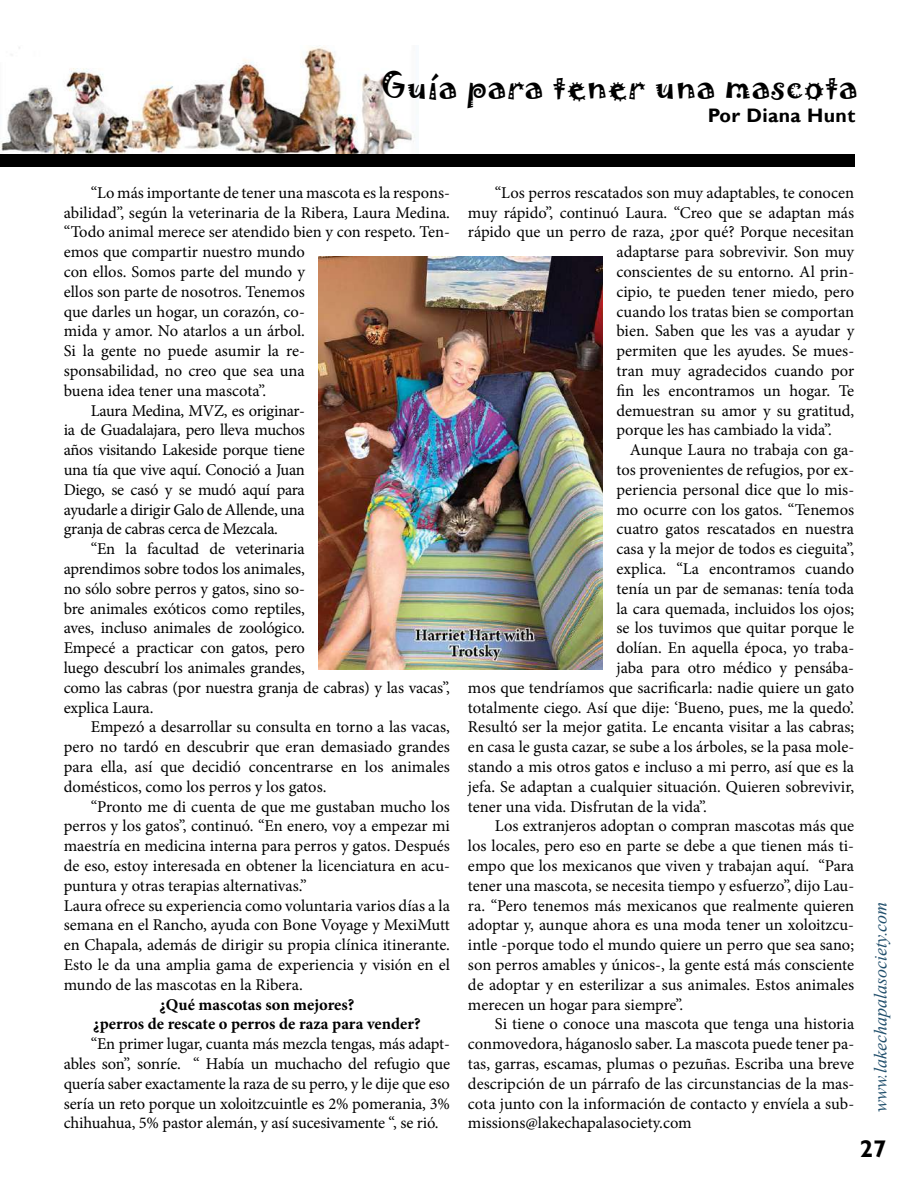
<style>
.page{position:relative;width:918px;height:1188px;background:#fff}
.page>*{position:absolute;margin:0;border:0;box-sizing:border-box;transform-origin:0 0}
.t1{font:33px "Jokerman";letter-spacing:.02em;color:#000}
.t2{font:700 24px "Gill Sans";color:#000}
.t3{font:700 19.5px "Gill Sans";letter-spacing:.02em;color:#000}
.t4{font:italic 18px "Times New Roman";color:#214f6c}
.t5{font:16.5px/19.8px "Minion Pro";color:#000;text-align:justify}
.t6{font:16.5px "Minion Pro";letter-spacing:-.02em;color:#000}
.t7{font:700 16.5px/19.8px "Minion Pro";color:#000;text-align:center}
</style>
<div class="page">
<img style="left:0;top:45px;width:418px;height:110px">
<div style="left:0;top:155px;width:854px;height:12px;background:#000"></div>
<img style="left:318px;top:256px;width:285px;height:413px">
<h1 class="t1" style="left:381px;top:61px;width:478px">Guía para tener una mascota</h1>
<p class="t3" style="left:708px;top:103px;width:149px">Por Diana Hunt</p>
<p class="t5" style="left:91px;top:183px;width:361px">“Lo más importante de tener una mascota es la respons-</p>
<p class="t5" style="left:64px;top:202px;width:388px">abilidad”, según la veterinaria de la Ribera, Laura Medina.</p>
<p class="t5" style="left:64px;top:222px;width:388px">“Todo animal merece ser atendido bien y con respeto. Ten-</p>
<p class="t5" style="left:64px;top:242px;width:243px">emos que compartir nuestro mundo</p>
<p class="t5" style="left:64px;top:262px;width:243px">con ellos. Somos parte del mundo y</p>
<p class="t5" style="left:64px;top:282px;width:243px">ellos son parte de nosotros. Tenemos</p>
<p class="t5" style="left:64px;top:301px;width:243px">que darles un hogar, un corazón, co-</p>
<p class="t5" style="left:64px;top:321px;width:243px">mida y amor. No atarlos a un árbol.</p>
<p class="t5" style="left:64px;top:341px;width:243px">Si la gente no puede asumir la re-</p>
<p class="t5" style="left:64px;top:361px;width:243px">sponsabilidad, no creo que sea una</p>
<p class="t5" style="left:64px;top:381px;width:204px">buena idea tener una mascota”.</p>
<p class="t6" style="left:91px;top:399px;width:216px">Laura Medina, MVZ, es originar-</p>
<p class="t6" style="left:64px;top:419px;width:243px">ia de Guadalajara, pero lleva muchos</p>
<p class="t6" style="left:64px;top:439px;width:243px">años visitando Lakeside porque tiene</p>
<p class="t6" style="left:64px;top:459px;width:243px">una tía que vive aquí. Conoció a Juan</p>
<p class="t6" style="left:64px;top:478px;width:243px">Diego, se casó y se mudó aquí para</p>
<p class="t6" style="left:64px;top:498px;width:243px">ayudarle a dirigir Galo de Allende, una</p>
<p class="t6" style="left:64px;top:518px;width:216px">granja de cabras cerca de Mezcala.</p>
<p class="t5" style="left:91px;top:539px;width:216px">“En la facultad de veterinaria</p>
<p class="t5" style="left:64px;top:559px;width:243px">aprendimos sobre todos los animales,</p>
<p class="t5" style="left:64px;top:579px;width:243px">no sólo sobre perros y gatos, sino so-</p>
<p class="t5" style="left:64px;top:598px;width:243px">bre animales exóticos como reptiles,</p>
<p class="t5" style="left:64px;top:618px;width:243px">aves, incluso animales de zoológico.</p>
<p class="t5" style="left:64px;top:638px;width:243px">Empecé a practicar con gatos, pero</p>
<p class="t5" style="left:64px;top:658px;width:243px">luego descubrí los animales grandes,</p>
<p class="t5" style="left:64px;top:678px;width:388px">como las cabras (por nuestra granja de cabras) y las vacas”,</p>
<p class="t5" style="left:64px;top:697px;width:91px">explica Laura.</p>
<p class="t5" style="left:91px;top:717px;width:361px">Empezó a desarrollar su consulta en torno a las vacas,</p>
<p class="t5" style="left:64px;top:737px;width:388px">pero no tardó en descubrir que eran demasiado grandes</p>
<p class="t5" style="left:64px;top:757px;width:388px">para ella, así que decidió concentrarse en los animales</p>
<p class="t5" style="left:64px;top:777px;width:264px">domésticos, como los perros y los gatos.</p>
<p class="t5" style="left:91px;top:796px;width:361px">“Pronto me di cuenta de que me gustaban mucho los</p>
<p class="t5" style="left:64px;top:816px;width:388px">perros y los gatos”, continuó. “En enero, voy a empezar mi</p>
<p class="t5" style="left:64px;top:836px;width:388px">maestría en medicina interna para perros y gatos. Después</p>
<p class="t5" style="left:64px;top:856px;width:388px">de eso, estoy interesada en obtener la licenciatura en acu-</p>
<p class="t5" style="left:64px;top:876px;width:245px">puntura y otras terapias alternativas.”</p>
<p class="t5" style="left:64px;top:895px;width:388px">Laura ofrece su experiencia como voluntaria varios días a la</p>
<p class="t5" style="left:64px;top:915px;width:388px">semana en el Rancho, ayuda con Bone Voyage y MexiMutt</p>
<p class="t5" style="left:64px;top:935px;width:388px">en Chapala, además de dirigir su propia clínica itinerante.</p>
<p class="t5" style="left:64px;top:955px;width:388px">Esto le da una amplia gama de experiencia y visión en el</p>
<p class="t5" style="left:64px;top:975px;width:240px">mundo de las mascotas en la Ribera.</p>
<p class="t7" style="left:93px;top:994px;width:329px">¿Qué mascotas son mejores?<br>¿perros de rescate o perros de raza para vender?</p>
<p class="t5" style="left:64px;top:1034px;width:388px;text-indent:27px">“En primer lugar, cuanta más mezcla tengas, más adapt&shy;ables son”, sonríe. “ Había un muchacho del refugio que quería saber exactamente la raza de su perro, y le dije que eso sería un reto porque un xoloitzcuintle es 2% pomerania, 3% chihuahua, 5% pastor alemán, y así sucesivamente “, se rió.</p>
<p class="t5" style="left:495px;top:183px;width:361px">“Los perros rescatados son muy adaptables, te conocen</p>
<p class="t5" style="left:468px;top:202px;width:388px">muy rápido”, continuó Laura. “Creo que se adaptan más</p>
<p class="t5" style="left:468px;top:222px;width:388px">rápido que un perro de raza, ¿por qué? Porque necesitan</p>
<p class="t5" style="left:616px;top:242px;width:239px">adaptarse para sobrevivir. Son muy</p>
<p class="t5" style="left:616px;top:262px;width:239px">conscientes de su entorno. Al prin-</p>
<p class="t5" style="left:616px;top:282px;width:239px">cipio, te pueden tener miedo, pero</p>
<p class="t5" style="left:616px;top:301px;width:239px">cuando los tratas bien se comportan</p>
<p class="t5" style="left:616px;top:321px;width:239px">bien. Saben que les vas a ayudar y</p>
<p class="t5" style="left:616px;top:341px;width:239px">permiten que les ayudes. Se mues-</p>
<p class="t5" style="left:616px;top:361px;width:239px">tran muy agradecidos cuando por</p>
<p class="t5" style="left:616px;top:381px;width:239px">fin les encontramos un hogar. Te</p>
<p class="t5" style="left:616px;top:400px;width:239px">demuestran su amor y su gratitud,</p>
<p class="t5" style="left:616px;top:420px;width:217px">porque les has cambiado la vida”.</p>
<p class="t5" style="left:630px;top:440px;width:226px">Aunque Laura no trabaja con ga-</p>
<p class="t5" style="left:616px;top:460px;width:239px">tos provenientes de refugios, por ex-</p>
<p class="t5" style="left:616px;top:480px;width:239px">periencia personal dice que lo mis-</p>
<p class="t5" style="left:616px;top:499px;width:239px">mo ocurre con los gatos. “Tenemos</p>
<p class="t5" style="left:616px;top:519px;width:239px">cuatro gatos rescatados en nuestra</p>
<p class="t5" style="left:616px;top:539px;width:239px">casa y la mejor de todos es cieguita”,</p>
<p class="t5" style="left:616px;top:559px;width:239px">explica. “La encontramos cuando</p>
<p class="t5" style="left:616px;top:579px;width:239px">tenía un par de semanas: tenía toda</p>
<p class="t5" style="left:616px;top:598px;width:239px">la cara quemada, incluidos los ojos;</p>
<p class="t5" style="left:616px;top:618px;width:239px">se los tuvimos que quitar porque le</p>
<p class="t5" style="left:616px;top:638px;width:239px">dolían. En aquella época, yo traba-</p>
<p class="t5" style="left:616px;top:658px;width:239px">jaba para otro médico y pensába-</p>
<p class="t5" style="left:468px;top:678px;width:388px">mos que tendríamos que sacrificarla: nadie quiere un gato</p>
<p class="t5" style="left:468px;top:697px;width:388px">totalmente ciego. Así que dije: ‘Bueno, pues, me la quedo’.</p>
<p class="t5" style="left:468px;top:717px;width:388px">Resultó ser la mejor gatita. Le encanta visitar a las cabras;</p>
<p class="t5" style="left:468px;top:737px;width:388px">en casa le gusta cazar, se sube a los árboles, se la pasa mole-</p>
<p class="t5" style="left:468px;top:757px;width:388px">stando a mis otros gatos e incluso a mi perro, así que es la</p>
<p class="t5" style="left:468px;top:777px;width:388px">jefa. Se adaptan a cualquier situación. Quieren sobrevivir,</p>
<p class="t5" style="left:468px;top:796px;width:240px">tener una vida. Disfrutan de la vida”.</p>
<p class="t5" style="left:495px;top:816px;width:361px">Los extranjeros adoptan o compran mascotas más que</p>
<p class="t5" style="left:468px;top:836px;width:388px">los locales, pero eso en parte se debe a que tienen más ti-</p>
<p class="t5" style="left:468px;top:856px;width:388px">empo que los mexicanos que viven y trabajan aquí. “Para</p>
<p class="t5" style="left:468px;top:876px;width:388px">tener una mascota, se necesita tiempo y esfuerzo”, dijo Lau-</p>
<p class="t5" style="left:468px;top:895px;width:388px">ra. “Pero tenemos más mexicanos que realmente quieren</p>
<p class="t5" style="left:468px;top:915px;width:388px">adoptar y, aunque ahora es una moda tener un xoloitzcu-</p>
<p class="t5" style="left:468px;top:935px;width:388px">intle -porque todo el mundo quiere un perro que sea sano;</p>
<p class="t5" style="left:468px;top:955px;width:388px">son perros amables y únicos-, la gente está más consciente</p>
<p class="t5" style="left:468px;top:975px;width:388px">de adoptar y en esterilizar a sus animales. Estos animales</p>
<p class="t5" style="left:468px;top:994px;width:217px">merecen un hogar para siempre”.</p>
<p class="t5" style="left:495px;top:1014px;width:361px">Si tiene o conoce una mascota que tenga una historia</p>
<p class="t5" style="left:468px;top:1034px;width:388px">conmovedora, háganoslo saber. La mascota puede tener pa-</p>
<p class="t5" style="left:468px;top:1054px;width:388px">tas, garras, escamas, plumas o pezuñas. Escriba una breve</p>
<p class="t5" style="left:468px;top:1074px;width:388px">descripción de un párrafo de las circunstancias de la mas-</p>
<p class="t5" style="left:468px;top:1093px;width:388px">cota junto con la información de contacto y envíela a sub-</p>
<p class="t5" style="left:468px;top:1113px;width:225px">missions@lakechapalasociety.com</p>
<p class="t4" style="left:868px;top:1112px;width:212px;rotate:-90deg">www.lakechapalasociety.com</p>
<h2 class="t2" style="left:860px;top:1135px;width:28px">27</h2>
</div>
